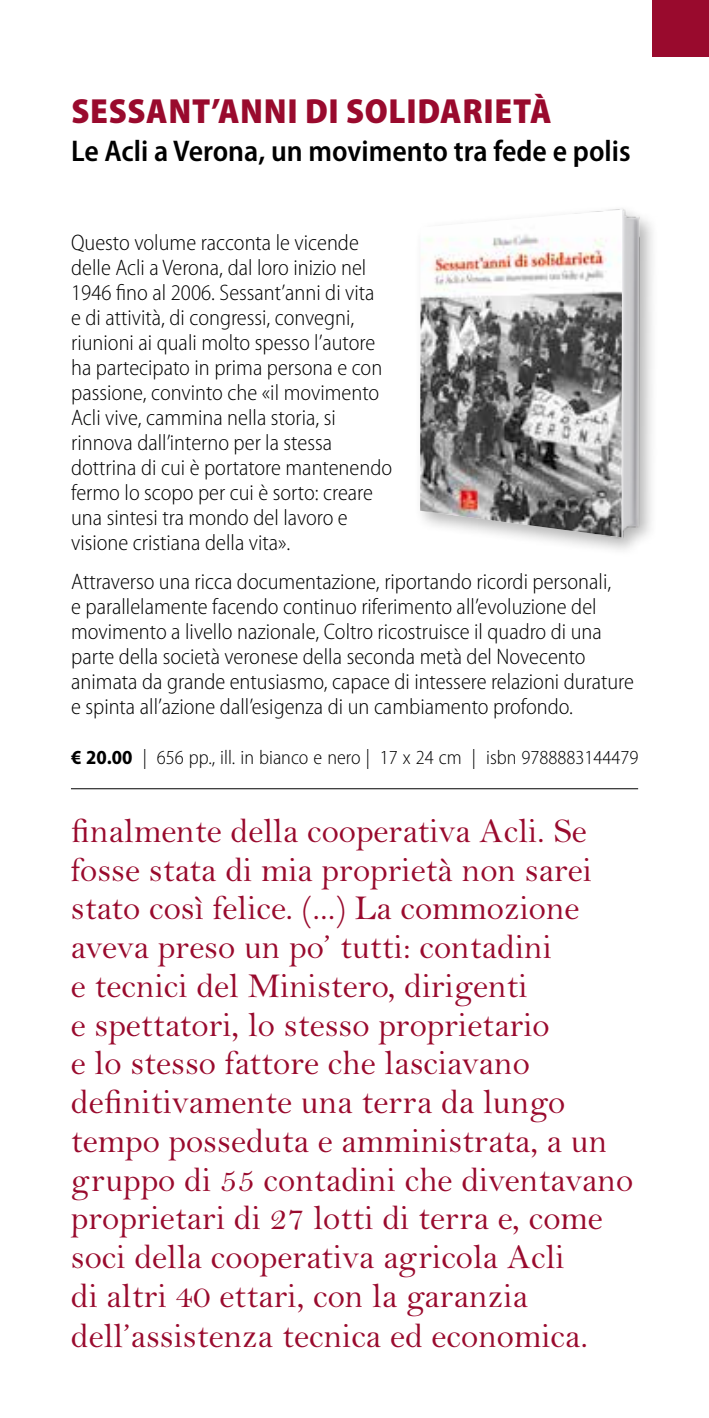
<style>
.page{position:relative;width:709px;height:1418px;background:#fff}
.page>*{position:absolute;margin:0;border:0;box-sizing:border-box;transform-origin:0 0}
.t1{font:35px/38.8px "Bell MT Std";color:#990a2d}
.t2{font:900 semi-condensed 35px "Myriad Pro";letter-spacing:.02em;color:#990a2d}
.t3{font:600 semi-condensed 30px "Myriad Pro";color:#000}
.t4{font:300 semi-condensed 22.5px/25px "Myriad Pro";color:#000}
.t5{font:300 semi-condensed 20px "Myriad Pro";color:#000}
.s1{font-weight:700}
</style>
<div class="page">
<div style="left:652px;top:0;width:57px;height:57px;background:#990a2d"></div>
<img style="left:522px;top:208px;width:131px;height:342px">
<img style="left:420px;top:210px;width:202px;height:327px">
<hr style="left:71px;top:788px;width:567px;height:1px;background:#000">
<h1 class="t2" style="left:71px;top:92px;width:481px">SESSANT’ANNI DI SOLIDARIETÀ</h1>
<h2 class="t3" style="left:71px;top:134px;width:561px">Le Acli a Verona, un movimento tra fede e polis</h2>
<p class="t4" style="left:71px;top:230px;width:322px">Questo volume racconta le vicende delle Acli a Verona, dal loro inizio nel 1946 fino al 2006. Sessant’anni di vita<br>e di attività, di congressi, convegni, riunioni ai quali molto spesso l’autore ha partecipato in prima persona e con passione, convinto che «il movimento Acli vive, cammina nella storia, si rinnova dall’interno per la stessa dottrina di cui è portatore mantenendo fermo lo scopo per cui è sorto: creare una sintesi tra mondo del lavoro e visione cristiana della vita».</p>
<p class="t4" style="left:71px;top:569px;width:564px">Attraverso una ricca documentazione, riportando ricordi personali,<br>e parallelamente facendo continuo riferimento all’evoluzione del movimento a livello nazionale, Coltro ricostruisce il quadro di una parte della società veronese della seconda metà del Novecento animata da grande entusiasmo, capace di intessere relazioni durature e spinta all’azione dall’esigenza di un cambiamento profondo.</p>
<p class="t5" style="left:71px;top:746px;width:568px"><span class="s1">€ 20.00</span> | 656 pp., ill. in bianco e nero | 17 x 24 cm | isbn 9788883144479</p>
<p class="t1" style="left:71px;top:811px;width:564px">finalmente della cooperativa Acli. Se fosse stata di mia proprietà non sarei stato così felice. (...) La commozione aveva preso un po’ tutti: contadini<br>e tecnici del Ministero, dirigenti<br>e spettatori, lo stesso proprietario<br>e lo stesso fattore che lasciavano definitivamente una terra da lungo tempo posseduta e amministrata, a un gruppo di 55 contadini che diventavano proprietari di 27 lotti di terra e, come soci della cooperativa agricola Acli<br>di altri 40 ettari, con la garanzia dell’assistenza tecnica ed economica.</p>
</div>
